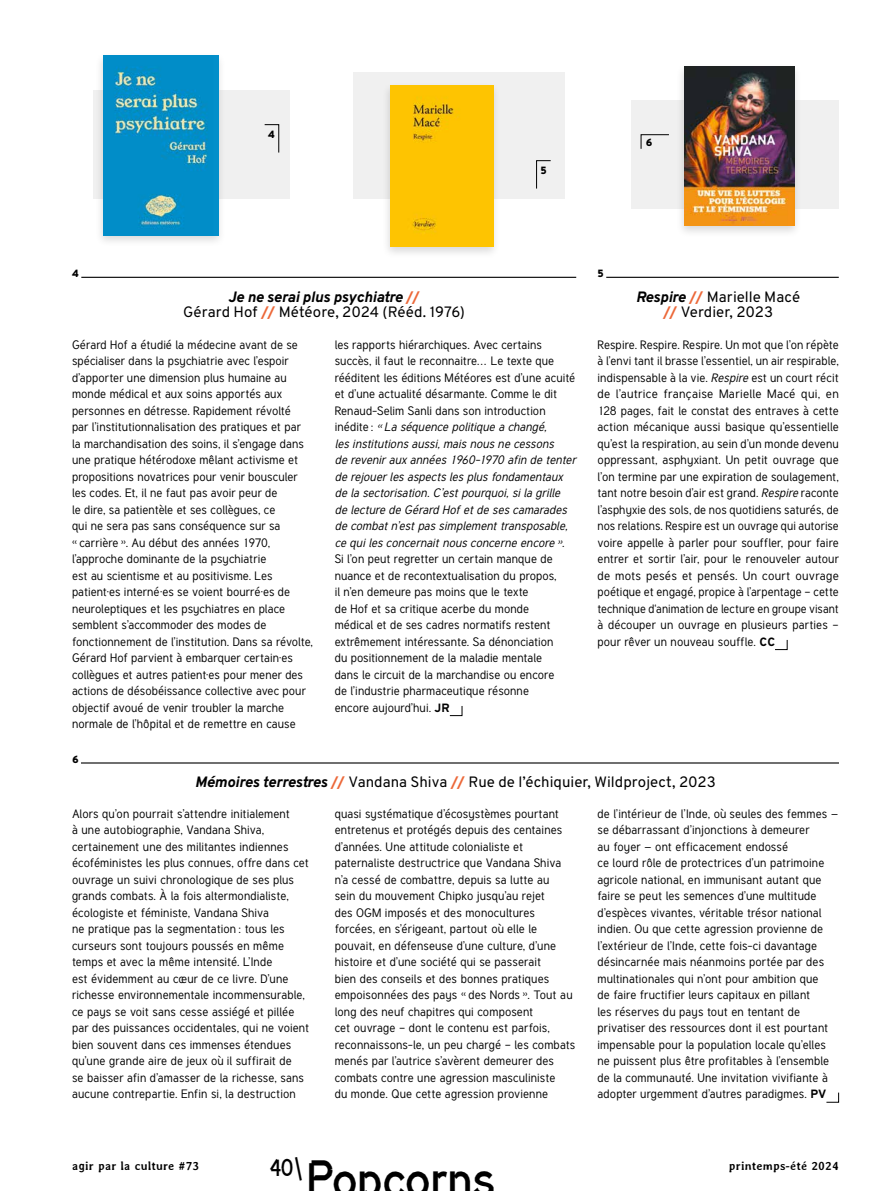
<style>
.page{position:relative;width:893px;height:1191px;background:#fff}
.page>*{position:absolute;margin:0;border:0;box-sizing:border-box;transform-origin:0 0}
.t1{font:700 45px "Gap Sans";letter-spacing:.02em;color:#000}
.t2{font:700 21px "Gap Sans";color:#000}
.t3{font:15px/15.8px "Overpass";letter-spacing:.005em;color:#000;text-align:center}
.t4{font:12px/16.5px "Tuffy";letter-spacing:.015em;color:#000}
.t5{font:700 12px "Averia";letter-spacing:.01em;color:#000}
.t6{font:800 10.5px "Overpass";color:#000}
.s1{font-weight:800;font-style:italic}
.s2{font-weight:800;color:#ec6839}
.s3{font-style:italic}
.s4{font-family:"Overpass";font-weight:800}
</style>
<div class="page">
<div style="left:353px;top:72px;width:212px;height:126px;background:#f0f0f0"></div>
<div style="left:94px;top:90px;width:196px;height:108px;background:#f0f0f0"></div>
<svg style="left:264px;top:124px;width:15px;height:29px"></svg>
<div style="left:631px;top:100px;width:208px;height:108px;background:#f0f0f0"></div>
<div style="left:676px;top:62px;width:126px;height:176px;background:#000;opacity:.15"></div>
<img style="left:684px;top:66px;width:111px;height:160px">
<div style="left:95px;top:51px;width:131px;height:196px;background:#000;opacity:.15"></div>
<img style="left:103px;top:55px;width:115px;height:180px">
<svg style="left:536px;top:160px;width:15px;height:29px"></svg>
<div style="left:382px;top:81px;width:119px;height:178px;background:#000;opacity:.15"></div>
<div style="left:390px;top:85px;width:103px;height:161px;background:#fec401"></div>
<svg style="left:640px;top:134px;width:29px;height:15px"></svg>
<hr style="left:81px;top:277px;width:495px;height:1px;background:#000">
<svg style="left:449px;top:706px;width:14px;height:10px"></svg>
<hr style="left:606px;top:277px;width:233px;height:1px;background:#000">
<svg style="left:775px;top:639px;width:13px;height:11px"></svg>
<hr style="left:81px;top:762px;width:758px;height:1px;background:#000">
<svg style="left:826px;top:1092px;width:13px;height:11px"></svg>
<p class="t6" style="left:268px;top:127px;width:8px">4</p>
<p class="t6" style="left:540px;top:163px;width:8px">5</p>
<p class="t6" style="left:646px;top:135px;width:8px">6</p>
<p class="t6" style="left:72px;top:267px;width:8px">4</p>
<p class="t3" style="left:183px;top:288px;width:283px"><span class="s1">Je ne serai plus psychiatre</span> <span class="s2">//<br></span>Gérard Hof <span class="s2">//</span> Météore, 2024 (Rééd. 1976)</p>
<p class="t4" style="left:72px;top:336px;width:242px">Gérard Hof a étudié la médecine avant de se spécialiser dans la psychiatrie avec l’espoir d’apporter une dimension plus humaine au monde médical et aux soins apportés aux personnes en détresse. Rapidement révolté<br>par l’institutionnalisation des pratiques et par<br>la marchandisation des soins, il s’engage dans une pratique hétérodoxe mêlant activisme et propositions novatrices pour venir bousculer les codes. Et, il ne faut pas avoir peur de<br>le dire, sa patientèle et ses collègues, ce<br>qui ne sera pas sans conséquence sur sa<br>« carrière ». Au début des années 1970, l’approche dominante de la psychiatrie<br>est au scientisme et au positivisme. Les patient·es interné·es se voient bourré·es de neuroleptiques et les psychiatres en place semblent s’accommoder des modes de fonctionnement de l’institution. Dans sa révolte, Gérard Hof parvient à embarquer certain·es collègues et autres patient·es pour mener des actions de désobéissance collective avec pour objectif avoué de venir troubler la marche normale de l’hôpital et de remettre en cause</p>
<p class="t4" style="left:335px;top:336px;width:243px">les rapports hiérarchiques. Avec certains succès, il faut le reconnaitre… Le texte que rééditent les éditions Météores est d’une acuité et d’une actualité désarmante. Comme le dit Renaud-Selim Sanli dans son introduction inédite : <span class="s3">« La séquence politique a changé,<br>les institutions aussi, mais nous ne cessons<br>de revenir aux années 1960-1970 afin de tenter de rejouer les aspects les plus fondamentaux de la sectorisation. C’est pourquoi, si la grille<br>de lecture de Gérard Hof et de ses camarades de combat n’est pas simplement transposable, ce qui les concernait nous concerne encore »</span>.<br>Si l’on peut regretter un certain manque de nuance et de recontextualisation du propos,<br>il n’en demeure pas moins que le texte<br>de Hof et sa critique acerbe du monde<br>médical et de ses cadres normatifs restent extrêmement intéressante. Sa dénonciation<br>du positionnement de la maladie mentale<br>dans le circuit de la marchandise ou encore<br>de l’industrie pharmaceutique résonne<br>encore aujourd’hui. <span class="s4">JR</span></p>
<p class="t6" style="left:72px;top:752px;width:8px">6</p>
<p class="t6" style="left:597px;top:267px;width:8px">5</p>
<p class="t3" style="left:636px;top:288px;width:166px"><span class="s1">Respire</span> <span class="s2">//</span> Marielle Macé <span class="s2">//</span> Verdier, 2023</p>
<p class="t4" style="left:597px;top:336px;width:243px;text-align:justify">Respire. Respire. Respire. Un mot que l’on répète à l’envi tant il brasse l’essentiel, un air respirable, indispensable à la vie. <span class="s3">Respire</span> est un court récit de l’autrice française Marielle Macé qui, en 128 pages, fait le constat des entraves à cette action mécanique aussi basique qu’essentielle qu’est la respiration, au sein d’un monde devenu oppressant, asphyxiant. Un petit ouvrage que l’on termine par une expiration de soulagement, tant notre besoin d’air est grand. <span class="s3">Respire</span> raconte l’asphyxie des sols, de nos quotidiens saturés, de nos relations. Respire est un ouvrage qui autorise voire appelle à parler pour souffler, pour faire entrer et sortir l’air, pour le renouveler autour de mots pesés et pensés. Un court ouvrage poétique et engagé, propice à l’arpentage ‐ cette technique d‘animation de lecture en groupe visant à découper un ouvrage en plusieurs parties ‐ pour rêver un nouveau souffle. <span class="s4">CC</span></p>
<p class="t3" style="left:195px;top:774px;width:522px"><span class="s1">Mémoires terrestres</span> <span class="s2">//</span> Vandana Shiva <span class="s2">//</span> Rue de l’échiquier, Wildproject, 2023</p>
<p class="t4" style="left:72px;top:805px;width:239px">Alors qu’on pourrait s’attendre initialement<br>à une autobiographie, Vandana Shiva, certainement une des militantes indiennes écoféministes les plus connues, offre dans cet ouvrage un suivi chronologique de ses plus grands combats. À la fois altermondialiste, écologiste et féministe, Vandana Shiva<br>ne pratique pas la segmentation : tous les curseurs sont toujours poussés en même temps et avec la même intensité. L’Inde<br>est évidemment au cœur de ce livre. D’une richesse environnementale incommensurable, ce pays se voit sans cesse assiégé et pillée par des puissances occidentales, qui ne voient bien souvent dans ces immenses étendues qu’une grande aire de jeux où il suffirait de<br>se baisser afin d’amasser de la richesse, sans aucune contrepartie. Enfin si, la destruction</p>
<p class="t4" style="left:335px;top:805px;width:242px">quasi systématique d’écosystèmes pourtant entretenus et protégés depuis des centaines d’années. Une attitude colonialiste et paternaliste destructrice que Vandana Shiva n’a cessé de combattre, depuis sa lutte au<br>sein du mouvement Chipko jusqu’au rejet<br>des OGM imposés et des monocultures forcées, en s’érigeant, partout où elle le pouvait, en défenseuse d’une culture, d’une histoire et d’une société qui se passerait<br>bien des conseils et des bonnes pratiques empoisonnées des pays « des Nords ». Tout au long des neuf chapitres qui composent<br>cet ouvrage ‐ dont le contenu est parfois, reconnaissons-le, un peu chargé ‐ les combats menés par l’autrice s’avèrent demeurer des combats contre une agression masculiniste<br>du monde. Que cette agression provienne</p>
<p class="t4" style="left:597px;top:805px;width:242px">de l’intérieur de l’Inde, où seules des femmes — se débarrassant d’injonctions à demeurer<br>au foyer — ont efficacement endossé<br>ce lourd rôle de protectrices d’un patrimoine agricole national, en immunisant autant que faire se peut les semences d’une multitude d’espèces vivantes, véritable trésor national indien. Ou que cette agression provienne de l’extérieur de l’Inde, cette fois-ci davantage désincarnée mais néanmoins portée par des multinationales qui n’ont pour ambition que<br>de faire fructifier leurs capitaux en pillant<br>les réserves du pays tout en tentant de privatiser des ressources dont il est pourtant impensable pour la population locale qu’elles ne puissent plus être profitables à l’ensemble de la communauté. Une invitation vivifiante à adopter urgemment d’autres paradigmes. <span class="s4">PV</span></p>
<p class="t5" style="left:72px;top:1159px;width:129px">agir par la culture #73</p>
<h2 class="t2" style="left:269px;top:1152px;width:34px">40\</h2>
<p class="t5" style="left:729px;top:1159px;width:111px">printemps-été 2024</p>
<h1 class="t1" style="left:307px;top:1145px;width:189px">Popcorns</h1>
</div>
